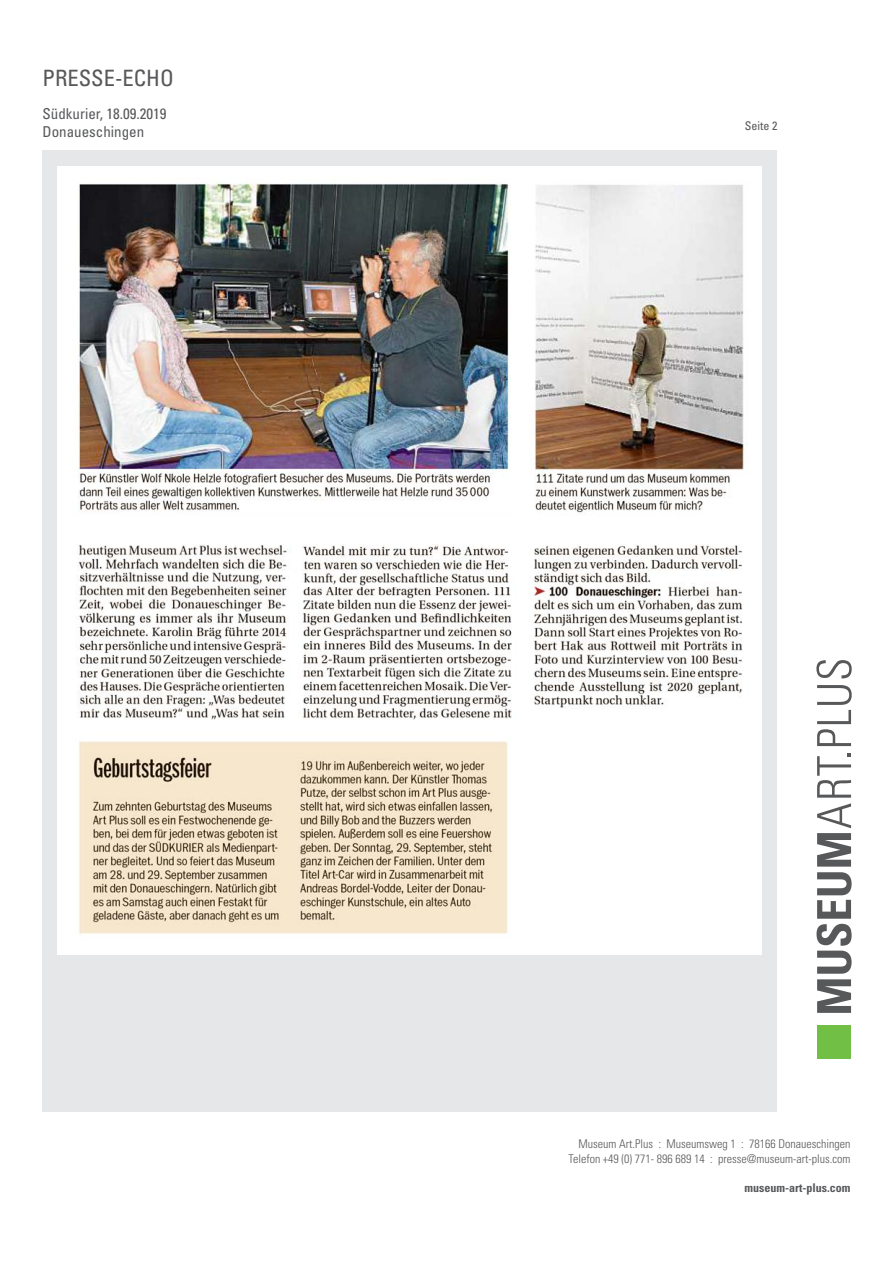
<style>
.page{position:relative;width:893px;height:1263px;background:#fff}
.page>*{position:absolute;margin:0;border:0;box-sizing:border-box;transform-origin:0 0}
.t1{font:condensed 22.5px "Univers";color:#57585a}
.t2{font:condensed 15px/18px "Univers";color:#57585a}
.t3{font:300 condensed 12px/14.4px "Univers";color:#57585a;text-align:right}
.t4{font:700 condensed 12px "Univers";color:#57585a}
.t5{font:condensed 12px "Univers";color:#57585a}
</style>
<div class="page">
<div style="left:43px;top:151px;width:734px;height:961px;background:#e6e7e9"></div>
<div style="left:58px;top:166px;width:704px;height:788px;background:#fff"></div>
<svg style="left:816px;top:753px;width:36px;height:260px"></svg>
<svg style="left:817px;top:685px;width:35px;height:61px"></svg>
<svg style="left:816px;top:660px;width:36px;height:19px"></svg>
<div style="left:817px;top:1025px;width:34px;height:34px;background:#71bf44"></div>
<img style="left:78px;top:183px;width:433px;height:329px">
<img style="left:534px;top:185px;width:213px;height:328px">
<img style="left:78px;top:544px;width:212px;height:27px">
<img style="left:79px;top:571px;width:209px;height:148px">
<img style="left:302px;top:587px;width:210px;height:132px">
<img style="left:78px;top:740px;width:430px;height:194px">
<img style="left:303px;top:544px;width:206px;height:43px">
<img style="left:531px;top:544px;width:212px;height:164px">
<h1 class="t1" style="left:43px;top:64px;width:133px">PRESSE-ECHO</h1>
<p class="t2" style="left:43px;top:104px;width:125px">Südkurier, 18.09.2019<br>Donaueschingen</p>
<p class="t5" style="left:745px;top:119px;width:34px">Seite 2</p>
<p class="t3" style="left:569px;top:1137px;width:283px">Museum Art.Plus : Museumsweg 1 : 78166 Donaueschingen<br>Telefon +49 (0) 771- 896 689 14 : presse@museum-art-plus.com</p>
<p class="t4" style="left:744px;top:1180px;width:107px">museum-art-plus.com</p>
</div>
